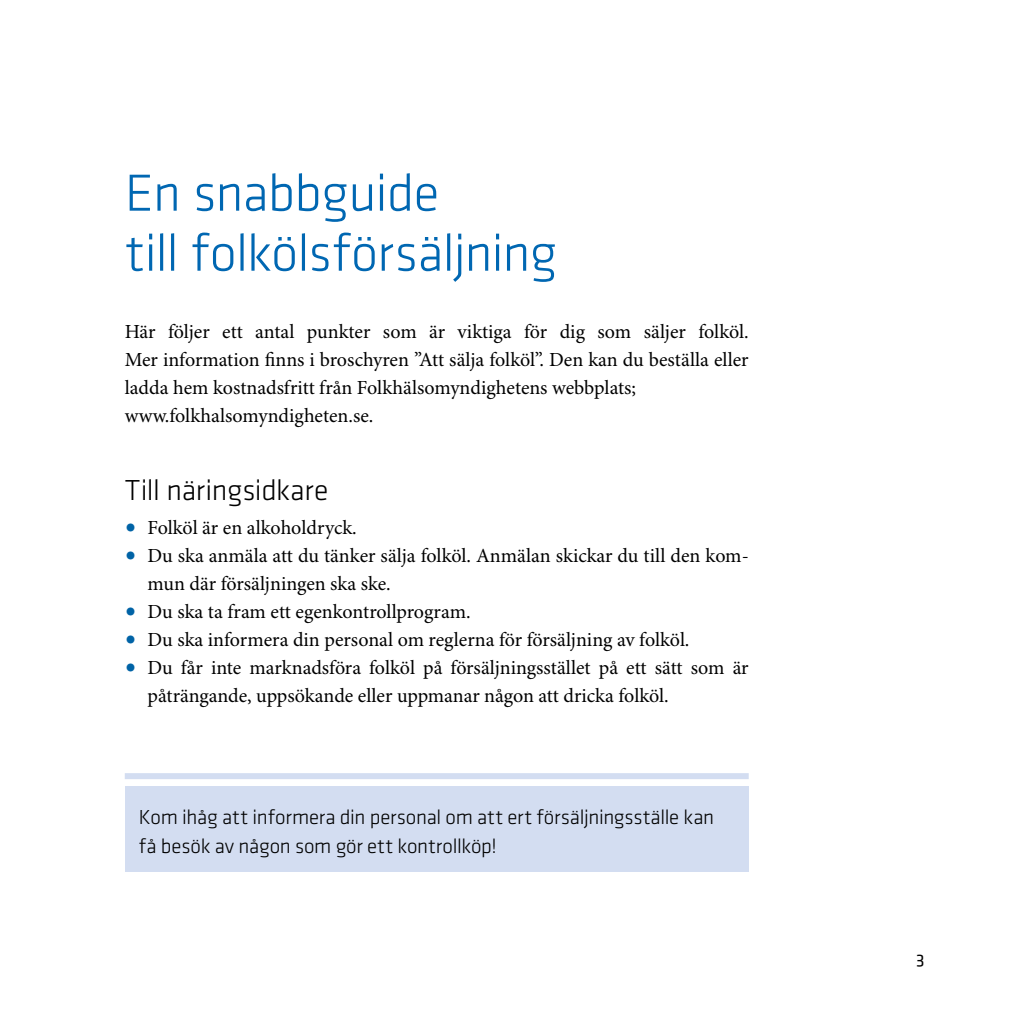
<style>
.page{position:relative;width:1021px;height:1021px;background:#fff}
.page>*{position:absolute;margin:0;border:0;box-sizing:border-box;transform-origin:0 0}
.t1{font:300 54px/60px "Klavika";letter-spacing:-.02em;color:#0067b2}
.t2{font:300 30px "Klavika";letter-spacing:-.015em;color:#000}
.t3{font:300 21px/29px "Klavika";letter-spacing:-.01em;color:#000}
.t4{font:20px/28px "Minion Pro";letter-spacing:-.005em;color:#000}
.t5{font:18px "Klavika";color:#000}
.s1{font-size:30px;color:#0063a6}
</style>
<div class="page">
<div style="left:125px;top:786px;width:623px;height:85px;background:#d3ddf1"></div>
<div style="left:125px;top:773px;width:623px;height:6px;background:#d3ddf1"></div>
<h1 class="t1" style="left:125px;top:164px;width:434px">En snabbguide<br>till folkölsförsäljning</h1>
<p class="t4" style="left:125px;top:319px;width:625px">Här följer ett antal punkter som är viktiga för dig som säljer folköl.<br>Mer information finns i broschyren ”Att sälja folköl”. Den kan du beställa eller ladda hem kostnadsfritt från Folkhälsomyndighetens webbplats; www.folkhalsomyndigheten.se.</p>
<h2 class="t2" style="left:125px;top:474px;width:205px">Till näringsidkare</h2>
<p class="t4" style="left:125px;top:514px;width:233px"><span class="s1">•</span> Folköl är en alkoholdryck.</p>
<p class="t4" style="left:147px;top:542px;width:603px;text-indent:-23px"><span class="s1">•</span> Du ska anmäla att du tänker sälja folköl. Anmälan skickar du till den kom&shy;mun där försäljningen ska ske.</p>
<p class="t4" style="left:125px;top:598px;width:347px"><span class="s1">•</span> Du ska ta fram ett egenkontrollprogram.</p>
<p class="t4" style="left:125px;top:626px;width:566px"><span class="s1">•</span> Du ska informera din personal om reglerna för försäljning av folköl.</p>
<p class="t4" style="left:147px;top:654px;width:602px;text-indent:-23px"><span class="s1">•</span> Du får inte marknadsföra folköl på försäljningsstället på ett sätt som är påträngande, uppsökande eller uppmanar någon att dricka folköl.</p>
<p class="t3" style="left:139px;top:803px;width:576px">Kom ihåg att informera din personal om att ert försäljningsställe kan få besök av någon som gör ett kontrollköp!</p>
<p class="t5" style="left:916px;top:947px;width:10px">3</p>
</div>
